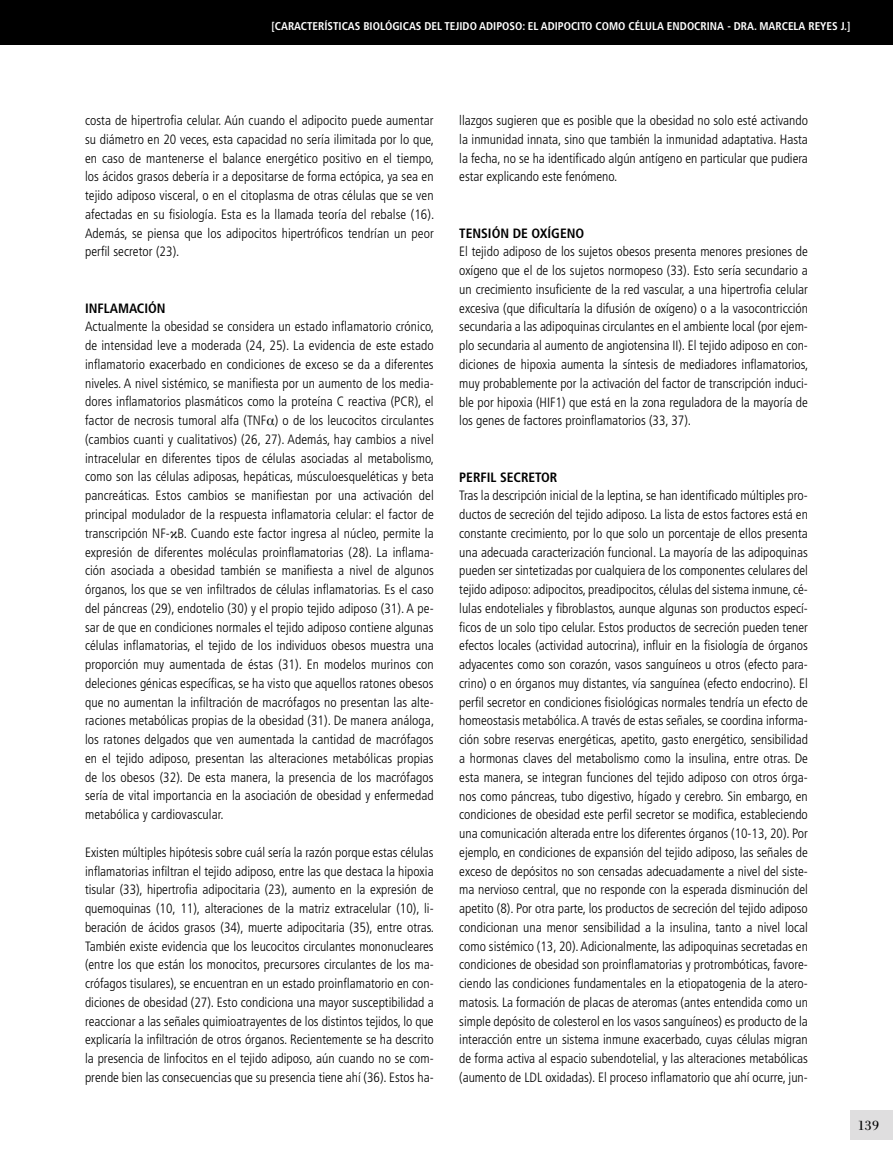
<style>
.page{position:relative;width:893px;height:1170px;background:#fff}
.page>*{position:absolute;margin:0;border:0;box-sizing:border-box;transform-origin:0 0}
.t1{font:19.5px "Filosofia Grand Caps";color:#000;scale:1.1 1}
.t2{font:300 condensed 13.5px/18.8px "Frutiger";color:#000;text-align:justify}
.t3{font:700 condensed 13.5px "Frutiger";color:#000}
.t4{font:700 condensed 11.25px "Frutiger";color:#fff}
.s1{font-family:"Times";font-weight:400;font-stretch:normal}
</style>
<div class="page">
<div style="left:850px;top:1110px;width:43px;height:30px;background:#dfdedf"></div>
<div style="left:0;top:0;width:893px;height:44px;background:#000"></div>
<p class="t4" style="left:272px;top:19px;width:17px">[CARACTERÍSTICAS</p>
<p class="t4" style="left:363px;top:19px;width:7px">BIOL</p>
<p class="t4" style="left:385px;top:19px;width:14px">ÓGICAS</p>
<p class="t4" style="left:424px;top:19px;width:7px">DEL</p>
<p class="t4" style="left:444px;top:19px;width:7px">TEJIDO</p>
<p class="t4" style="left:479px;top:19px;width:8px">ADIPOSO</p>
<p class="t4" style="left:522px;top:19px;width:26px">: EL ADIPOCITO</p>
<p class="t4" style="left:595px;top:19px;width:9px">COMO</p>
<p class="t4" style="left:628px;top:19px;width:7px">CÉLULA</p>
<p class="t4" style="left:667px;top:19px;width:8px">ENDOCRINA</p>
<p class="t4" style="left:727px;top:19px;width:49px">- DRA. MARCELA</p>
<p class="t4" style="left:808px;top:19px;width:13px">REYES</p>
<p class="t4" style="left:841px;top:19px;width:11px">J.]</p>
<p class="t2" style="left:85px;top:111px;width:351px">costa de hipertrofia celular. Aún cuando el adipocito puede aumentar su diámetro en 20 veces, esta capacidad no sería ilimitada por lo que, en caso de mantenerse el balance energético positivo en el tiempo, los ácidos grasos debería ir a depositarse de forma ectópica, ya sea en tejido adiposo visceral, o en el citoplasma de otras células que se ven afectadas en su fisiología. Esta es la llamada teoría del rebalse (16).<br>Además, se piensa que los adipocitos hipertróficos tendrían un peor perfil secretor (23).</p>
<p class="t3" style="left:85px;top:300px;width:82px">INFLAMACIÓN</p>
<p class="t2" style="left:85px;top:317px;width:351px">Actualmente la obesidad se considera un estado inflamatorio crónico, de intensidad leve a moderada (24, 25). La evidencia de este estado inflamatorio exacerbado en condiciones de exceso se da a diferentes niveles. A nivel sistémico, se manifiesta por un aumento de los media&shy;dores inflamatorios plasmáticos como la proteína C reactiva (PCR), el factor de necrosis tumoral alfa (TNF<span class="s1">α</span>) o de los leucocitos circulantes (cambios cuanti y cualitativos) (26, 27). Además, hay cambios a nivel intracelular en diferentes tipos de células asociadas al metabolismo, como son las células adiposas, hepáticas, músculoesqueléticas y beta pancreáticas. Estos cambios se manifiestan por una activación del principal modulador de la respuesta inflamatoria celular: el factor de transcripción NF-<span class="s1">κ</span>B. Cuando este factor ingresa al núcleo, permite la expresión de diferentes moléculas proinflamatorias (28). La inflama&shy;ción asociada a obesidad también se manifiesta a nivel de algunos órganos, los que se ven infiltrados de células inflamatorias. Es el caso del páncreas (29), endotelio (30) y el propio tejido adiposo (31). A pe&shy;sar de que en condiciones normales el tejido adiposo contiene algunas células inflamatorias, el tejido de los individuos obesos muestra una proporción muy aumentada de éstas (31). En modelos murinos con deleciones génicas específicas, se ha visto que aquellos ratones obesos que no aumentan la infiltración de macrófagos no presentan las alte&shy;raciones metabólicas propias de la obesidad (31). De manera análoga, los ratones delgados que ven aumentada la cantidad de macrófagos en el tejido adiposo, presentan las alteraciones metabólicas propias de los obesos (32). De esta manera, la presencia de los macrófagos sería de vital importancia en la asociación de obesidad y enfermedad metabólica y cardiovascular.</p>
<p class="t2" style="left:85px;top:842px;width:351px">Existen múltiples hipótesis sobre cuál sería la razón porque estas células inflamatorias infiltran el tejido adiposo, entre las que destaca la hipoxia tisular (33), hipertrofia adipocitaria (23), aumento en la expresión de quemoquinas (10, 11), alteraciones de la matriz extracelular (10), li&shy;beración de ácidos grasos (34), muerte adipocitaria (35), entre otras.<br>También existe evidencia que los leucocitos circulantes mononucleares (entre los que están los monocitos, precursores circulantes de los ma&shy;crófagos tisulares), se encuentran en un estado proinflamatorio en con&shy;diciones de obesidad (27). Esto condiciona una mayor susceptibilidad a reaccionar a las señales quimioatrayentes de los distintos tejidos, lo que explicaría la infiltración de otros órganos. Recientemente se ha descrito la presencia de linfocitos en el tejido adiposo, aún cuando no se com&shy;prende bien las consecuencias que su presencia tiene ahí (36). Estos ha-</p>
<p class="t2" style="left:459px;top:111px;width:350px">llazgos sugieren que es posible que la obesidad no solo esté activando la inmunidad innata, sino que también la inmunidad adaptativa. Hasta la fecha, no se ha identificado algún antígeno en particular que pudiera estar explicando este fenómeno.</p>
<p class="t3" style="left:459px;top:225px;width:127px">TENSIÓN DE OXÍGENO</p>
<p class="t2" style="left:459px;top:242px;width:351px">El tejido adiposo de los sujetos obesos presenta menores presiones de oxígeno que el de los sujetos normopeso (33). Esto sería secundario a un crecimiento insuficiente de la red vascular, a una hipertrofia celular excesiva (que dificultaría la difusión de oxígeno) o a la vasocontricción secundaria a las adipoquinas circulantes en el ambiente local (por ejem&shy;plo secundaria al aumento de angiotensina II). El tejido adiposo en con&shy;diciones de hipoxia aumenta la síntesis de mediadores inflamatorios, muy probablemente por la activación del factor de transcripción induci&shy;ble por hipoxia (HIF1) que está en la zona reguladora de la mayoría de los genes de factores proinflamatorios (33, 37).</p>
<p class="t3" style="left:459px;top:469px;width:100px">PERFIL SECRETOR</p>
<p class="t2" style="left:459px;top:486px;width:350px">Tras la descripción inicial de la leptina, se han identificado múltiples pro&shy;ductos de secreción del tejido adiposo. La lista de estos factores está en constante crecimiento, por lo que solo un porcentaje de ellos presenta una adecuada caracterización funcional. La mayoría de las adipoquinas pueden ser sintetizadas por cualquiera de los componentes celulares del tejido adiposo: adipocitos, preadipocitos, células del sistema inmune, cé&shy;lulas endoteliales y fibroblastos, aunque algunas son productos especí&shy;ficos de un solo tipo celular. Estos productos de secreción pueden tener efectos locales (actividad autocrina), influir en la fisiología de órganos adyacentes como son corazón, vasos sanguíneos u otros (efecto para&shy;crino) o en órganos muy distantes, vía sanguínea (efecto endocrino). El perfil secretor en condiciones fisiológicas normales tendría un efecto de homeostasis metabólica. A través de estas señales, se coordina informa&shy;ción sobre reservas energéticas, apetito, gasto energético, sensibilidad a hormonas claves del metabolismo como la insulina, entre otras. De esta manera, se integran funciones del tejido adiposo con otros órga&shy;nos como páncreas, tubo digestivo, hígado y cerebro. Sin embargo, en condiciones de obesidad este perfil secretor se modifica, estableciendo una comunicación alterada entre los diferentes órganos (10-13, 20). Por ejemplo, en condiciones de expansión del tejido adiposo, las señales de exceso de depósitos no son censadas adecuadamente a nivel del siste&shy;ma nervioso central, que no responde con la esperada disminución del apetito (8). Por otra parte, los productos de secreción del tejido adiposo condicionan una menor sensibilidad a la insulina, tanto a nivel local como sistémico (13, 20). Adicionalmente, las adipoquinas secretadas en condiciones de obesidad son proinflamatorias y protrombóticas, favore&shy;ciendo las condiciones fundamentales en la etiopatogenia de la atero&shy;matosis. La formación de placas de ateromas (antes entendida como un simple depósito de colesterol en los vasos sanguíneos) es producto de la interacción entre un sistema inmune exacerbado, cuyas células migran de forma activa al espacio subendotelial, y las alteraciones metabólicas (aumento de LDL oxidadas). El proceso inflamatorio que ahí ocurre, jun-</p>
<h1 class="t1" style="left:857px;top:1113px;width:22px">139</h1>
</div>
